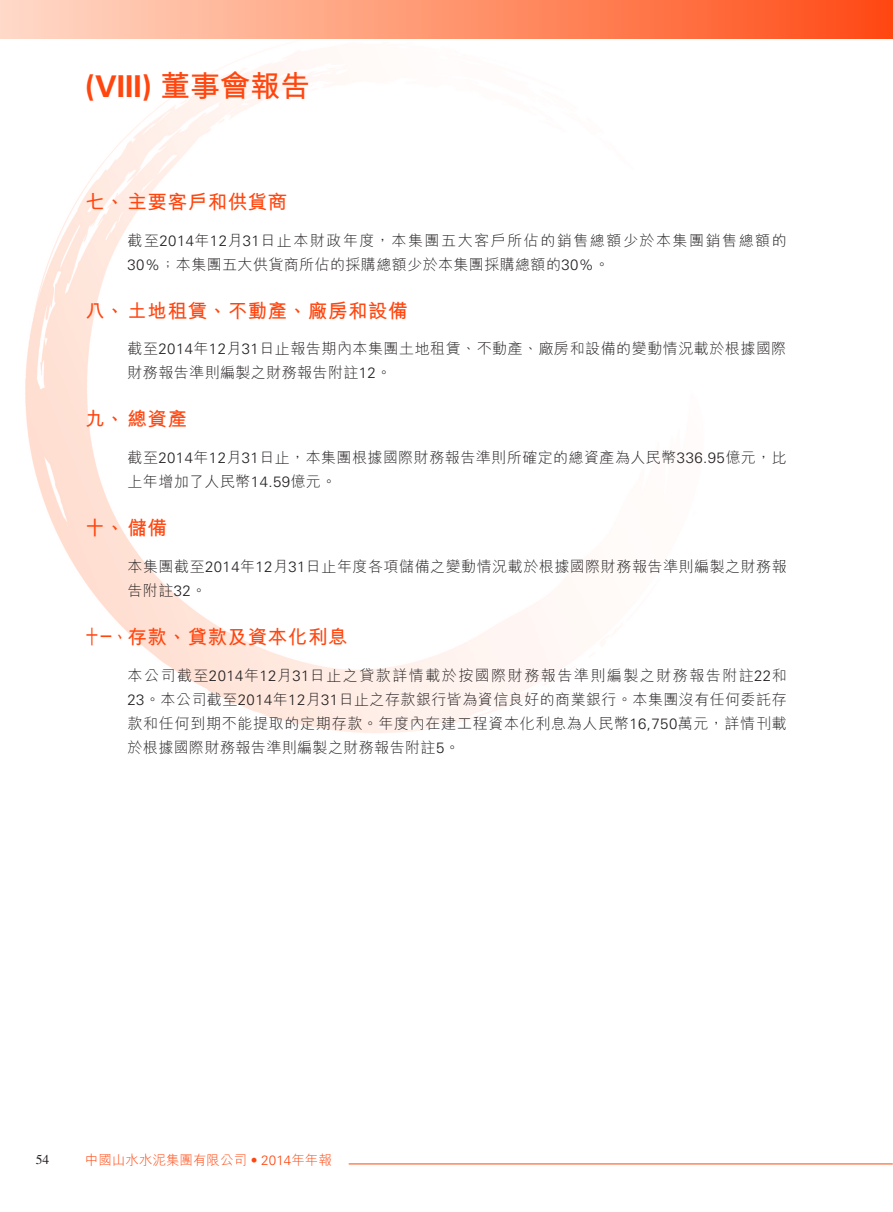
<style>
.page{position:relative;width:893px;height:1212px;background:#fff}
.page>*{position:absolute;margin:0;border:0;box-sizing:border-box;transform-origin:0 0}
.t1{font:700 30px "Univers LT Std";color:#ff460f}
.t2{font:700 19.5px "M Hei HK";letter-spacing:.03em;color:#ff460f}
.t3{font:700 19.5px "M Hei HK";letter-spacing:.03em;color:#ff460f;scale:.7 1}
.t4{font:300 15px/24px "M Hei HK";letter-spacing:.035em;color:#231f20}
.t5{font:300 15px/24px "M Hei HK";letter-spacing:.1em;color:#231f20}
.t6{font:300 13.5px "M Hei HK";color:#ff460f}
.t7{font:13.5px "Times LT Std";color:#231f20}
.s1{font-family:"M Hei HK"}
.s2{font-family:"Univers LT Std"}
</style>
<div class="page">
<img style="left:15px;top:38px;width:698px;height:695px">
<div style="left:0;top:0;width:893px;height:38px;background:linear-gradient(to right,#ffdcc9,#ff4c16)"></div>
<hr style="left:349px;top:1163px;width:544px;height:1px;background:#ff460f">
<h1 class="t1" style="left:85px;top:69px;width:226px">(VIII) <span class="s1">董事會報告</span></h1>
<h2 class="t2" style="left:85px;top:187px;width:204px">七、主要客戶和供貨商</h2>
<p class="t5" style="left:128px;top:227px;width:661px">截至<span class="s2">2014</span>年<span class="s2">12</span>月<span class="s2">31</span>日止本財政年度，本集團五大客戶所佔的銷售總額少於本集團銷售總額的<br><span class="s2">30%</span>；本集團五大供貨商所佔的採購總額少於本集團採購總額的<span class="s2">30%</span>。</p>
<h2 class="t2" style="left:85px;top:296px;width:324px">八、土地租賃、不動產、廠房和設備</h2>
<p class="t4" style="left:128px;top:336px;width:660px">截至<span class="s2">2014</span>年<span class="s2">12</span>月<span class="s2">31</span>日止報告期內本集團土地租賃、不動產、廠房和設備的變動情況載於根據國際財務報告準則編製之財務報告附註<span class="s2">12</span>。</p>
<h2 class="t2" style="left:85px;top:405px;width:104px">九、總資產</h2>
<p class="t4" style="left:128px;top:445px;width:661px">截至<span class="s2">2014</span>年<span class="s2">12</span>月<span class="s2">31</span>日止，本集團根據國際財務報告準則所確定的總資產為人民幣<span class="s2">336.95</span>億元，比上年增加了人民幣<span class="s2">14.59</span>億元。</p>
<h2 class="t2" style="left:85px;top:514px;width:84px">十、儲備</h2>
<p class="t4" style="left:128px;top:554px;width:661px">本集團截至<span class="s2">2014</span>年<span class="s2">12</span>月<span class="s2">31</span>日止年度各項儲備之變動情況載於根據國際財務報告準則編製之財務報告附註<span class="s2">32</span>。</p>
<h2 class="t3" style="left:85px;top:622px;width:376px">十一、存款、貸款及資本化利息</h2>
<p class="t4" style="left:128px;top:662px;width:661px;text-align:justify">本公司截至<span class="s2">2014</span>年<span class="s2">12</span>月<span class="s2">31</span>日止之貸款詳情載於按國際財務報告準則編製之財務報告附註<span class="s2">22</span>和<span class="s2">23</span>。本公司截至<span class="s2">2014</span>年<span class="s2">12</span>月<span class="s2">31</span>日止之存款銀行皆為資信良好的商業銀行。本集團沒有任何委託存款和任何到期不能提取的定期存款。年度內在建工程資本化利息為人民幣<span class="s2">16,750</span>萬元，詳情刊載於根據國際財務報告準則編製之財務報告附註<span class="s2">5</span>。</p>
<p class="t7" style="left:36px;top:1152px;width:15px">54</p>
<p class="t6" style="left:85px;top:1151px;width:248px">中國山水水泥集團有限公司 <span class="s2">• 2014</span>年年報</p>
</div>
